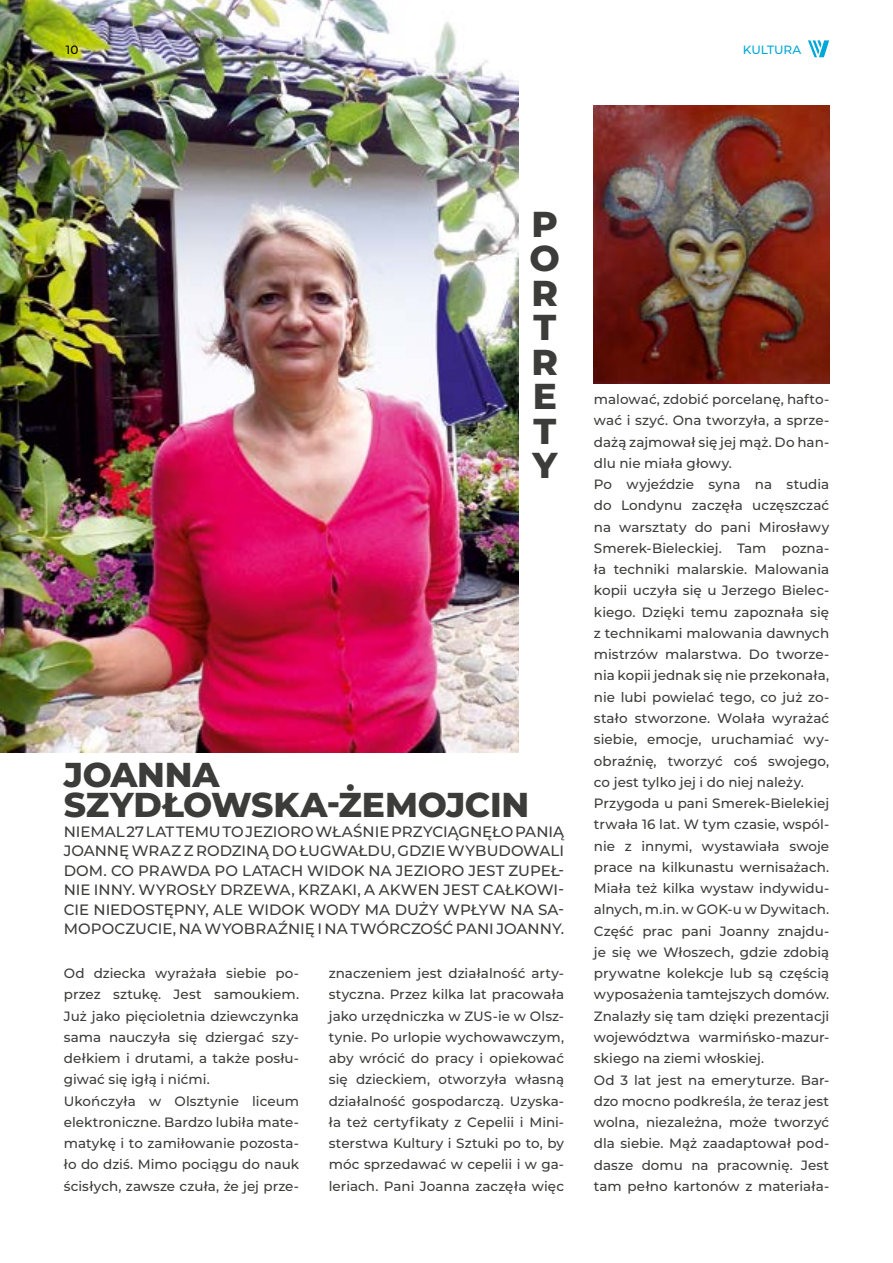
<style>
.page{position:relative;width:893px;height:1263px;background:#fff}
.page>*{position:absolute;margin:0;border:0;box-sizing:border-box;transform-origin:0 0}
.t1{font:800 36px/34.5px "Montserrat";color:#3c3c3b;text-align:justify}
.t2{font:800 34.5px/30px "Montserrat";letter-spacing:-.005em;color:#3c3c3b}
.t3{font:500 15px/19.5px "Montserrat";letter-spacing:.005em;color:#3c3c3b;text-align:justify}
.t4{font:500 13.5px/21.3px "Montserrat";color:#3c3c3b}
.t5{font:500 12px "Montserrat";letter-spacing:-.005em;color:#00a8d7}
.t6{font:500 12px "Montserrat";color:#000}
</style>
<div class="page">
<img style="left:0;top:0;width:519px;height:753px">
<img style="left:594px;top:105px;width:235px;height:278px">
<svg style="left:808px;top:40px;width:21px;height:17px"></svg>
<p class="t6" style="left:66px;top:41px;width:14px">10</p>
<p class="t5" style="left:743px;top:41px;width:60px">KULTURA</p>
<h1 class="t1" style="left:530px;top:205px;width:32px">P O R T R E T Y</h1>
<h2 class="t2" style="left:64px;top:758px;width:467px">JOANNA<br>SZYDŁOWSKA-ŻEMOJCIN</h2>
<p class="t3" style="left:64px;top:821px;width:502px">NIEMAL 27 LAT TEMU TO JEZIORO WŁAŚNIE PRZYCIĄGNĘŁO PANIĄ JOANNĘ WRAZ Z RODZINĄ DO ŁUGWAŁDU, GDZIE WYBUDOWALI DOM. CO PRAWDA PO LATACH WIDOK NA JEZIORO JEST ZUPEŁ-NIE INNY. WYROSŁY DRZEWA, KRZAKI, A AKWEN JEST CAŁKOWI-CIE NIEDOSTĘPNY, ALE WIDOK WODY MA DUŻY WPŁYW NA SA-MOPOCZUCIE, NA WYOBRAŹNIĘ I NA TWÓRCZOŚĆ PANI JOANNY.</p>
<p class="t4" style="left:64px;top:962px;width:237px">Od dziecka wyrażała siebie po&shy;przez sztukę. Jest samoukiem.<br>Już jako pięcioletnia dziewczynka sama nauczyła się dziergać szy&shy;dełkiem i drutami, a także posłu&shy;giwać się igłą i nićmi.<br>Ukończyła w Olsztynie liceum elektroniczne. Bardzo lubiła mate&shy;matykę i to zamiłowanie pozosta&shy;ło do dziś. Mimo pociągu do nauk ścisłych, zawsze czuła, że jej prze-</p>
<p class="t4" style="left:329px;top:962px;width:237px;text-align:justify">znaczeniem jest działalność arty&shy;styczna. Przez kilka lat pracowała jako urzędniczka w ZUS-ie w Olsz&shy;tynie. Po urlopie wychowawczym, aby wrócić do pracy i opiekować się dzieckiem, otworzyła własną działalność gospodarczą. Uzyska&shy;ła też certyfikaty z Cepelii i Mini&shy;sterstwa Kultury i Sztuki po to, by móc sprzedawać w cepelii i w ga&shy;leriach. Pani Joanna zaczęła więc</p>
<p class="t4" style="left:594px;top:388px;width:237px">malować, zdobić porcelanę, hafto&shy;wać i szyć. Ona tworzyła, a sprze&shy;dażą zajmował się jej mąż. Do han&shy;dlu nie miała głowy.<br>Po wyjeździe syna na studia do Londynu zaczęła uczęszczać na warsztaty do pani Mirosławy<br>Smerek-Bieleckiej. Tam pozna&shy;ła techniki malarskie. Malowania kopii uczyła się u Jerzego Bielec&shy;kiego. Dzięki temu zapoznała się z technikami malowania dawnych mistrzów malarstwa. Do tworze&shy;nia kopii jednak się nie przekonała, nie lubi powielać tego, co już zo&shy;stało stworzone. Wolała wyrażać siebie, emocje, uruchamiać wy&shy;obraźnię, tworzyć coś swojego, co jest tylko jej i do niej należy.<br>Przygoda u pani Smerek-Bielekiej trwała 16 lat. W tym czasie, wspól&shy;nie z innymi, wystawiała swoje prace na kilkunastu wernisażach.<br>Miała też kilka wystaw indywidu&shy;alnych, m.in. w GOK-u w Dywitach.<br>Część prac pani Joanny znajdu&shy;je się we Włoszech, gdzie zdobią prywatne kolekcje lub są częścią wyposażenia tamtejszych domów.<br>Znalazły się tam dzięki prezentacji województwa warmińsko-mazur&shy;skiego na ziemi włoskiej.<br>Od 3 lat jest na emeryturze. Bar&shy;dzo mocno podkreśla, że teraz jest wolna, niezależna, może tworzyć dla siebie. Mąż zaadaptował pod&shy;dasze domu na pracownię. Jest tam pełno kartonów z materiała-</p>
</div>
